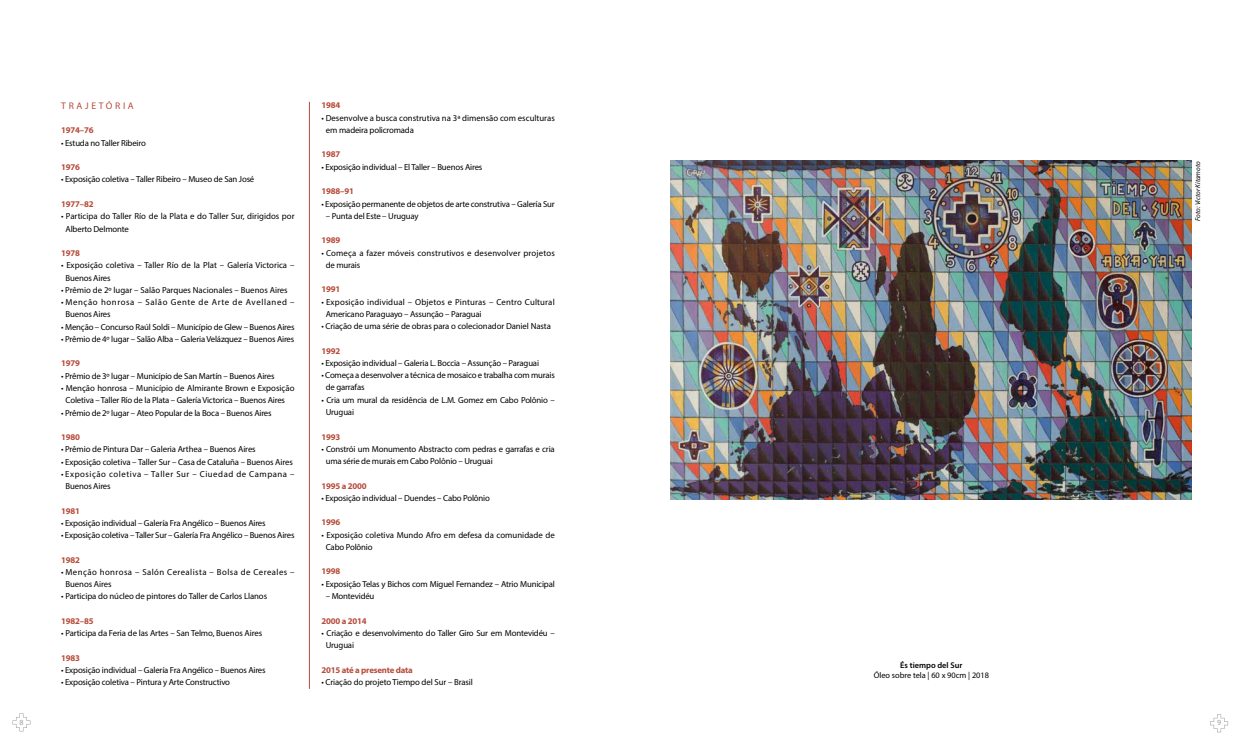
<style>
.page{position:relative;width:1241px;height:745px;background:#fff}
.page>*{position:absolute;margin:0;border:0;box-sizing:border-box;transform-origin:0 0}
.t1{font:9.62px "Myriad Pro";letter-spacing:.27em;color:#b74c3b}
.t2{font:8.75px/12.2px "Myriad Pro";letter-spacing:-.02em;color:#000}
.t3{font:8.75px/12.2px "Myriad Pro";color:#000}
.t4{font:700 8.75px "Myriad Pro";letter-spacing:-.02em;color:#b74c3b}
.t5{font:8.75px/12.2px "Myriad Pro";letter-spacing:.015em;color:#000}
.t6{font:8.75px/12.2px "Myriad Pro";letter-spacing:.02em;color:#000}
.t7{font:8.75px/12.2px "Myriad Pro";letter-spacing:.05em;color:#000}
.t8{font:8.75px/12.2px "Myriad Pro";letter-spacing:.06em;color:#000}
.t9{font:8.75px/12.2px "Myriad Pro";letter-spacing:.07em;color:#000}
.t10{font:8.31px "Myriad Pro";color:#000}
.t11{font:600 8.31px "Myriad Pro";color:#000}
.t12{font:7.88px "Myriad Pro";color:#9d9d9c}
.t13{font:italic 7px "Myriad Pro";color:#000}
</style>
<div class="page">
<svg style="left:12px;top:713px;width:18px;height:18px"></svg>
<svg style="left:1210px;top:714px;width:17px;height:17px"></svg>
<hr style="left:309px;top:102px;width:1px;height:586px;background:#b74c3b">
<img style="left:670px;top:160px;width:521px;height:339px">
<p class="t1" style="left:61px;top:100px;width:74px">TRAJETÓRIA</p>
<p class="t4" style="left:61px;top:125px;width:34px">1974–76</p>
<p class="t2" style="left:61px;top:136px;width:86px">• Estuda no Taller Ribeiro</p>
<p class="t4" style="left:61px;top:161px;width:20px">1976</p>
<p class="t2" style="left:61px;top:173px;width:195px">• Exposição coletiva – Taller Ribeiro – Museo de San José</p>
<p class="t4" style="left:61px;top:198px;width:34px">1977–82</p>
<p class="t3" style="left:66px;top:210px;width:230px;text-indent:-4px">• Participa do Taller Río de la Plata e do Taller Sur, dirigidos por<br>Alberto Delmonte</p>
<p class="t4" style="left:61px;top:247px;width:20px">1978</p>
<p class="t3" style="left:66px;top:259px;width:230px;text-indent:-4px">• Exposição coletiva – Taller Río de la Plat – Galería Victorica –<br>Buenos Aires</p>
<p class="t3" style="left:61px;top:283px;width:228px">• Prêmio de 2º lugar – Salão Parques Nacionales – Buenos Aires</p>
<p class="t9" style="left:66px;top:296px;width:230px;text-indent:-4px">• Menção honrosa – Salão Gente de Arte de Avellaned –<br>Buenos Aires</p>
<p class="t2" style="left:61px;top:320px;width:235px">• Menção – Concurso Raúl Soldi – Município de Glew – Buenos Aires</p>
<p class="t2" style="left:61px;top:332px;width:234px">• Prêmio de 4º lugar – Salão Alba – Galeria Velázquez – Buenos Aires</p>
<p class="t4" style="left:61px;top:357px;width:20px">1979</p>
<p class="t2" style="left:61px;top:369px;width:215px">• Prêmio de 3º lugar – Município de San Martín – Buenos Aires</p>
<p class="t2" style="left:61px;top:381px;width:235px;text-align:center">• Menção honrosa – Município de Almirante Brown e Exposição<br>Coletiva – Taller Río de la Plata – Galería Victorica – Buenos Aires</p>
<p class="t2" style="left:61px;top:406px;width:212px">• Prêmio de 2º lugar – Ateo Popular de la Boca – Buenos Aires</p>
<p class="t4" style="left:61px;top:431px;width:20px">1980</p>
<p class="t2" style="left:61px;top:443px;width:196px">• Prêmio de Pintura Dar – Galeria Arthea – Buenos Aires</p>
<p class="t2" style="left:61px;top:455px;width:233px">• Exposição coletiva – Taller Sur – Casa de Cataluña – Buenos Aires</p>
<p class="t8" style="left:66px;top:467px;width:230px;text-indent:-4px">• Exposição coletiva – Taller Sur – Ciuedad de Campana –<br>Buenos Aires</p>
<p class="t4" style="left:61px;top:504px;width:20px">1981</p>
<p class="t2" style="left:61px;top:516px;width:206px">• Exposição individual – Galería Fra Angélico – Buenos Aires</p>
<p class="t2" style="left:61px;top:528px;width:235px">• Exposição coletiva – Taller Sur – Galería Fra Angélico – Buenos Aires</p>
<p class="t4" style="left:61px;top:553px;width:20px">1982</p>
<p class="t7" style="left:66px;top:565px;width:230px;text-indent:-4px">• Menção honrosa – Salón Cerealista – Bolsa de Cereales –<br>Buenos Aires</p>
<p class="t2" style="left:61px;top:590px;width:207px">• Participa do núcleo de pintores do Taller de Carlos Llanos</p>
<p class="t4" style="left:61px;top:615px;width:34px">1982–85</p>
<p class="t2" style="left:61px;top:626px;width:202px">• Participa da Feria de las Artes – San Telmo, Buenos Aires</p>
<p class="t4" style="left:61px;top:651px;width:20px">1983</p>
<p class="t2" style="left:61px;top:663px;width:206px">• Exposição individual – Galería Fra Angélico – Buenos Aires</p>
<p class="t2" style="left:61px;top:675px;width:170px">• Exposição coletiva – Pintura y Arte Constructivo</p>
<p class="t4" style="left:321px;top:100px;width:20px">1984</p>
<p class="t3" style="left:326px;top:111px;width:230px;text-indent:-4px">• Desenvolve a busca construtiva na 3ª dimensão com esculturas em madeira policromada</p>
<p class="t4" style="left:321px;top:149px;width:20px">1987</p>
<p class="t2" style="left:321px;top:160px;width:162px">• Exposição individual – El Taller – Buenos Aires</p>
<p class="t4" style="left:321px;top:185px;width:34px">1988–91</p>
<p class="t2" style="left:321px;top:197px;width:235px">• Exposição permanente de objetos de arte construtiva – Galería Sur</p>
<p class="t2" style="left:326px;top:209px;width:94px">– Punta del Este – Uruguay</p>
<p class="t4" style="left:321px;top:234px;width:20px">1989</p>
<p class="t6" style="left:326px;top:246px;width:230px;text-indent:-4px">• Começa a fazer móveis construtivos e desenvolver projetos de murais</p>
<p class="t4" style="left:321px;top:283px;width:20px">1991</p>
<p class="t5" style="left:326px;top:295px;width:230px;text-indent:-4px">• Exposição individual – Objetos e Pinturas – Centro Cultural<br>Americano Paraguayo – Assunção – Paraguai</p>
<p class="t2" style="left:321px;top:320px;width:231px">• Criação de uma série de obras para o colecionador Daniel Nasta</p>
<p class="t4" style="left:321px;top:345px;width:20px">1992</p>
<p class="t2" style="left:321px;top:356px;width:219px">• Exposição individual – Galeria L. Boccia – Assunção – Paraguai</p>
<p class="t2" style="left:326px;top:369px;width:230px;text-indent:-4px">• Começa a desenvolver a técnica de mosaico e trabalha com murais de garrafas</p>
<p class="t2" style="left:326px;top:393px;width:230px;text-indent:-4px">• Cria um mural da residência de L.M. Gomez em Cabo Polônio –<br>Uruguai</p>
<p class="t4" style="left:321px;top:430px;width:20px">1993</p>
<p class="t2" style="left:326px;top:442px;width:230px;text-indent:-4px">• Constrói um Monumento Abstracto com pedras e garrafas e cria uma série de murais em Cabo Polônio – Uruguai</p>
<p class="t4" style="left:321px;top:479px;width:47px">1995 a 2000</p>
<p class="t2" style="left:321px;top:491px;width:170px">• Exposição individual – Duendes – Cabo Polônio</p>
<p class="t4" style="left:321px;top:516px;width:20px">1996</p>
<p class="t3" style="left:326px;top:528px;width:230px;text-indent:-4px">• Exposição coletiva Mundo Afro em defesa da comunidade de<br>Cabo Polônio</p>
<p class="t4" style="left:321px;top:565px;width:20px">1998</p>
<p class="t2" style="left:321px;top:577px;width:235px">• Exposição Telas y Bichos com Miguel Fernandez – Atrio Municipal</p>
<p class="t2" style="left:326px;top:589px;width:50px">– Montevidéu</p>
<p class="t4" style="left:321px;top:614px;width:47px">2000 a 2014</p>
<p class="t2" style="left:326px;top:626px;width:230px;text-indent:-4px">• Criação e desenvolvimento do Taller Giro Sur em Montevidéu –<br>Uruguai</p>
<p class="t4" style="left:321px;top:663px;width:93px">2015 até a presente data</p>
<p class="t2" style="left:321px;top:675px;width:153px">• Criação do projeto Tiempo del Sur – Brasil</p>
<p class="t11" style="left:900px;top:659px;width:64px">És tiempo del Sur</p>
<p class="t10" style="left:873px;top:669px;width:117px">Óleo sobre tela | 60 x 90cm | 2018</p>
<p class="t13" style="left:1193px;top:220px;width:61px;rotate:-90deg">Foto: Victor Kitamoto</p>
<p class="t12" style="left:19px;top:716px;width:6px">8</p>
<p class="t12" style="left:1216px;top:717px;width:6px">9</p>
</div>
